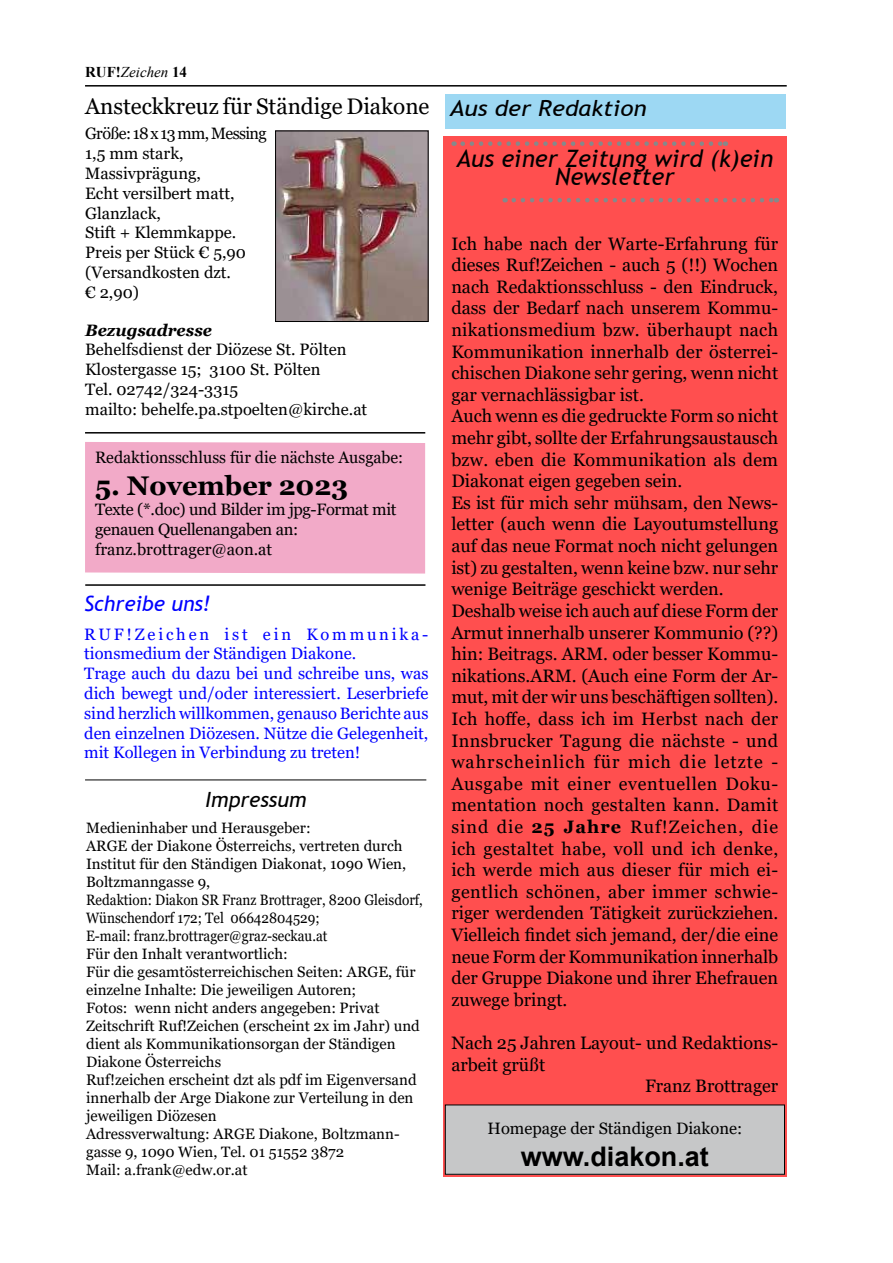
<style>
.page{position:relative;width:893px;height:1263px;background:#fff}
.page>*{position:absolute;margin:0;border:0;box-sizing:border-box;transform-origin:0 0}
.t1{font:700 27px "Georgia";color:#000}
.t2{font:700 27px "Arial";color:#000}
.t3{font:italic 24px/18px "Trebuchet MS";color:#000;text-align:center}
.t4{font:22.5px "Georgia";color:#000}
.t5{font:italic 21.9px "Trebuchet MS";color:#000;scale:1.1 1}
.t6{font:italic 21px "Trebuchet MS";color:#00f}
.t7{font:italic 21px "Trebuchet MS";color:#000}
.t8{font:18px/21.6px "Georgia";color:#000}
.t9{font:16.5px/19.8px "Georgia";color:#000}
.t10{font:16.5px/19.8px "Georgia";color:#00f}
.t11{font:16.5px/19.8px "Georgia";letter-spacing:-.02em;color:#000}
.t12{font:italic 700 16.5px "Georgia";color:#000}
.t13{font:15.3px/18px "Georgia";color:#000}
.t14{font:15px/18px "Georgia";color:#000}
.t15{font:italic 15px "Times New Roman";color:#000}
.s1{font-weight:700;font-style:normal}
.s2{font-weight:700}
</style>
<div class="page">
<hr style="left:85px;top:85px;width:702px;height:2px;background:#000">
<div style="left:85px;top:442px;width:340px;height:131px;background:#f2aac8"></div>
<hr style="left:85px;top:432px;width:340px;height:2px;background:#000">
<img style="left:277px;top:133px;width:149px;height:187px">
<div style="left:275px;top:131px;width:153px;height:191px;border:1px solid #000"></div>
<hr style="left:85px;top:584px;width:340px;height:2px;background:#000">
<hr style="left:85px;top:780px;width:341px;height:1px;background:#000">
<div style="left:446px;top:94px;width:340px;height:35px;background:#9dd8f3"></div>
<div style="left:443px;top:137px;width:344px;height:1040px;background:#ff4f4f"></div>
<svg style="left:463px;top:141px;width:263px;height:5px"></svg>
<svg style="left:514px;top:198px;width:263px;height:4px"></svg>
<div style="left:445px;top:1105px;width:339px;height:69px;background:#c6c7c8"></div>
<div style="left:445px;top:1104px;width:340px;height:71px;border:1px solid #000"></div>
<p class="t15" style="left:85px;top:62px;width:104px"><span class="s1">RUF!</span>Zeichen <span class="s1">14</span></p>
<p class="t4" style="left:85px;top:93px;width:346px">Ansteckkreuz für Ständige Diakone</p>
<p class="t9" style="left:85px;top:124px;width:183px">Größe: 18 x 13 mm, Messing<br>1,5 mm stark,<br>Massivprägung,<br>Echt versilbert matt,<br>Glanzlack,<br>Stift + Klemmkappe.<br>Preis per Stück € 5,90 (Versandkosten dzt.<br>€ 2,90)</p>
<p class="t12" style="left:85px;top:319px;width:128px">Bezugsadresse</p>
<p class="t9" style="left:85px;top:340px;width:284px">Behelfsdienst der Diözese St. Pölten Klostergasse 15; 3100 St. Pölten<br>Tel. 02742/324-3315<br>mailto: behelfe.pa.stpoelten@kirche.at</p>
<p class="t9" style="left:95px;top:448px;width:310px">Redaktionsschluss für die nächste Ausgabe:</p>
<h1 class="t1" style="left:95px;top:469px;width:255px">5. November 2023</h1>
<p class="t11" style="left:95px;top:500px;width:303px">Texte (*.doc) und Bilder im jpg-Format mit genauen Quellenangaben an: franz.brottrager@aon.at</p>
<p class="t6" style="left:84px;top:591px;width:128px">Schreibe uns!</p>
<p class="t10" style="left:84px;top:624px;width:346px">RUF!Zeichen ist ein Kommunika&shy;tionsmedium der Ständigen Diakone.<br>Trage auch du dazu bei und schreibe uns, was dich bewegt und/oder interessiert. Leserbriefe sind herzlich willkommen, genauso Berichte aus den einzelnen Diözesen. Nütze die Gelegenheit, mit Kollegen in Verbindung zu treten!</p>
<p class="t7" style="left:205px;top:787px;width:103px">Impressum</p>
<p class="t14" style="left:86px;top:819px;width:338px">Medieninhaber und Herausgeber:<br>ARGE der Diakone Österreichs, vertreten durch Institut für den Ständigen Diakonat, 1090 Wien, Boltzmanngasse 9,<br>Redaktion: Diakon SR Franz Brottrager, 8200 Gleisdorf, Wünschendorf 172; Tel 06642804529;<br>E-mail: franz.brottrager@graz-seckau.at<br>Für den Inhalt verantwortlich:<br>Für die gesamtösterreichischen Seiten: ARGE, für einzelne Inhalte: Die jeweiligen Autoren;<br>Fotos: wenn nicht anders angegeben: Privat Zeitschrift Ruf!Zeichen (erscheint 2x im Jahr) und dient als Kommunikationsorgan der Ständigen Diakone Österreichs</p>
<p class="t13" style="left:86px;top:1071px;width:332px">Ruf!zeichen erscheint dzt als pdf im Eigenversand innerhalb der Arge Diakone zur Verteilung in den jeweiligen Diözesen</p>
<p class="t14" style="left:86px;top:1125px;width:315px">Adressverwaltung: ARGE Diakone, Boltzmann&shy;gasse 9, 1090 Wien, Tel. 01 51552 3872<br>Mail: a.frank@edw.or.at</p>
<p class="t5" style="left:450px;top:95px;width:180px">Aus der Redaktion</p>
<h2 class="t3" style="left:456px;top:150px;width:318px">Aus einer Zeitung wird (k)ein<br>Newsletter</h2>
<p class="t8" style="left:451px;top:233px;width:328px">Ich habe nach der Warte-Erfahrung für dieses Ruf!Zeichen - auch 5 (!!) Wochen nach Redaktionsschluss - den Eindruck, dass der Bedarf nach unserem Kommu&shy;nikationsmedium bzw. überhaupt nach Kommunikation innerhalb der österrei&shy;chischen Diakone sehr gering, wenn nicht gar vernachlässigbar ist.<br>Auch wenn es die gedruckte Form so nicht mehr gibt, sollte der Erfahrungsaustausch bzw. eben die Kommunikation als dem Diakonat eigen gegeben sein.<br>Es ist für mich sehr mühsam, den News&shy;letter (auch wenn die Layoutumstellung auf das neue Format noch nicht gelungen ist) zu gestalten, wenn keine bzw. nur sehr wenige Beiträge geschickt werden.<br>Deshalb weise ich auch auf diese Form der Armut innerhalb unserer Kommunio (??) hin: Beitrags. ARM. oder besser Kommu&shy;nikations.ARM. (Auch eine Form der Ar&shy;mut, mit der wir uns beschäftigen sollten).<br>Ich hoffe, dass ich im Herbst nach der Innsbrucker Tagung die nächste - und wahrscheinlich für mich die letzte - Ausgabe mit einer eventuellen Doku&shy;mentation noch gestalten kann. Damit sind die <span class="s2">25 Jahre</span> Ruf!Zeichen, die ich gestaltet habe, voll und ich denke, ich werde mich aus dieser für mich ei&shy;gentlich schönen, aber immer schwie&shy;riger werdenden Tätigkeit zurückziehen.<br>Vielleich findet sich jemand, der/die eine neue Form der Kommunikation innerhalb der Gruppe Diakone und ihrer Ehefrauen zuwege bringt.</p>
<p class="t8" style="left:451px;top:1032px;width:328px">Nach 25 Jahren Layout- und Redaktions-</p>
<p class="t8" style="left:451px;top:1054px;width:96px">arbeit grüßt</p>
<p class="t8" style="left:645px;top:1075px;width:135px">Franz Brottrager</p>
<p class="t9" style="left:488px;top:1118px;width:256px">Homepage der Ständigen Diakone:</p>
<h1 class="t2" style="left:521px;top:1137px;width:190px">www.diakon.at</h1>
</div>
